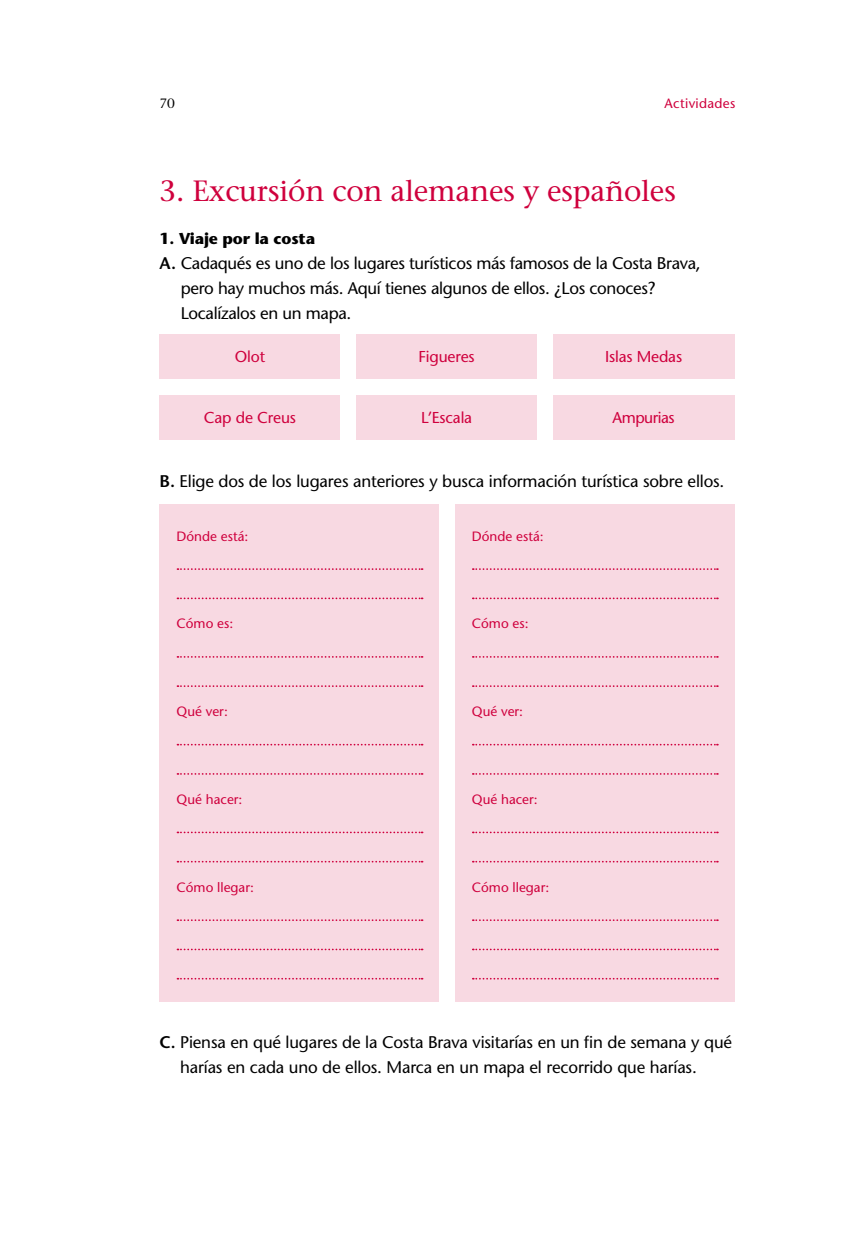
<style>
.page{position:relative;width:862px;height:1244px;background:#fff}
.page>*{position:absolute;margin:0;border:0;box-sizing:border-box;transform-origin:0 0}
.titulo_relato{font:29.25px "Stone Serif";letter-spacing:-.01em;color:#cf003d}
.enunciado_actividad{font:16.88px/24.8px "Stone Sans";letter-spacing:-.01em;color:#000}
.t1{font:15.75px "Stone Sans";letter-spacing:-.01em;color:#cf003d}
.titulo_actividad{font:700 15.75px "Stone Sans";letter-spacing:-.01em;color:#000}
.t2{font:15.75px "Stone Sans";letter-spacing:-.03em;color:#cf003d}
.encabezado_izda{font:13.5px "Stone Sans";color:#cf003d}
.encabezado_izda-2{font:13.5px "Stone Sans";letter-spacing:.025em;color:#cf003d}
.t3{font:13.5px "Stone Serif";color:#000}
.s1{font-family:"Stone Sans ITC Std";font-weight:600}
.s2{font-weight:600}
</style>
<div class="page">
<div style="left:159px;top:395px;width:181px;height:45px;background:#f8d9e2"></div>
<div style="left:356px;top:395px;width:180px;height:45px;background:#f8d9e2"></div>
<div style="left:552px;top:395px;width:181px;height:45px;background:#f8d9e2"></div>
<div style="left:159px;top:334px;width:181px;height:45px;background:#f8d9e2"></div>
<div style="left:356px;top:334px;width:180px;height:45px;background:#f8d9e2"></div>
<div style="left:552px;top:334px;width:181px;height:45px;background:#f8d9e2"></div>
<div style="left:159px;top:504px;width:279px;height:497px;background:#f8d9e2"></div>
<svg style="left:177px;top:568px;width:245px;height:2px"></svg>
<svg style="left:177px;top:597px;width:245px;height:2px"></svg>
<svg style="left:177px;top:656px;width:245px;height:2px"></svg>
<svg style="left:177px;top:685px;width:245px;height:2px"></svg>
<svg style="left:177px;top:744px;width:245px;height:1px"></svg>
<svg style="left:177px;top:773px;width:245px;height:2px"></svg>
<svg style="left:177px;top:831px;width:245px;height:2px"></svg>
<svg style="left:177px;top:861px;width:245px;height:1px"></svg>
<svg style="left:177px;top:919px;width:245px;height:2px"></svg>
<svg style="left:177px;top:948px;width:245px;height:2px"></svg>
<svg style="left:177px;top:978px;width:245px;height:1px"></svg>
<div style="left:454px;top:504px;width:279px;height:497px;background:#f8d9e2"></div>
<svg style="left:472px;top:568px;width:245px;height:2px"></svg>
<svg style="left:472px;top:597px;width:245px;height:2px"></svg>
<svg style="left:472px;top:656px;width:245px;height:2px"></svg>
<svg style="left:472px;top:685px;width:245px;height:2px"></svg>
<svg style="left:472px;top:744px;width:245px;height:1px"></svg>
<svg style="left:472px;top:773px;width:245px;height:2px"></svg>
<svg style="left:472px;top:831px;width:245px;height:2px"></svg>
<svg style="left:472px;top:861px;width:245px;height:1px"></svg>
<svg style="left:472px;top:919px;width:245px;height:2px"></svg>
<svg style="left:472px;top:948px;width:245px;height:2px"></svg>
<svg style="left:472px;top:978px;width:245px;height:1px"></svg>
<p class="t3" style="left:159px;top:96px;width:17px">70</p>
<p class="encabezado_izda-2" style="left:664px;top:96px;width:72px">Actividades</p>
<p class="titulo_relato" style="left:159px;top:173px;width:517px">3. Excursión con alemanes y españoles</p>
<p class="titulo_actividad" style="left:159px;top:230px;width:157px">1. Viaje por la costa</p>
<p class="enunciado_actividad" style="left:181px;top:251px;width:521px;text-indent:-21px"><span class="s1">A.</span> Cadaqués es uno de los lugares turísticos más famosos de la Costa Brava, pero hay muchos más. Aquí tienes algunos de ellos. ¿Los conoces?<br>Localízalos en un mapa.</p>
<p class="t1" style="left:235px;top:347px;width:32px">Olot</p>
<p class="t1" style="left:418px;top:347px;width:58px">Figueres</p>
<p class="t1" style="left:604px;top:347px;width:78px">Islas Medas</p>
<p class="t1" style="left:204px;top:408px;width:94px">Cap de Creus</p>
<p class="t1" style="left:421px;top:408px;width:53px">L’Escala</p>
<p class="t2" style="left:612px;top:408px;width:64px">Ampurias</p>
<p class="enunciado_actividad" style="left:159px;top:469px;width:566px"><span class="s1">B.</span> Elige dos de los lugares anteriores y busca información turística sobre ellos.</p>
<p class="encabezado_izda" style="left:176px;top:528px;width:73px">Dónde está:</p>
<p class="encabezado_izda" style="left:471px;top:528px;width:73px">Dónde está:</p>
<p class="encabezado_izda" style="left:176px;top:616px;width:58px">Cómo es:</p>
<p class="encabezado_izda" style="left:471px;top:616px;width:58px">Cómo es:</p>
<p class="encabezado_izda" style="left:176px;top:703px;width:53px">Qué ver:</p>
<p class="encabezado_izda" style="left:471px;top:703px;width:53px">Qué ver:</p>
<p class="encabezado_izda" style="left:176px;top:791px;width:67px">Qué hacer:</p>
<p class="encabezado_izda" style="left:471px;top:791px;width:67px">Qué hacer:</p>
<p class="encabezado_izda" style="left:176px;top:879px;width:79px">Cómo llegar:</p>
<p class="encabezado_izda" style="left:471px;top:879px;width:79px">Cómo llegar:</p>
<p class="enunciado_actividad" style="left:180px;top:1029px;width:553px;text-indent:-21px"><span class="s2">C.</span> Piensa en qué lugares de la Costa Brava visitarías en un fin de semana y qué harías en cada uno de ellos. Marca en un mapa el recorrido que harías.</p>
</div>
